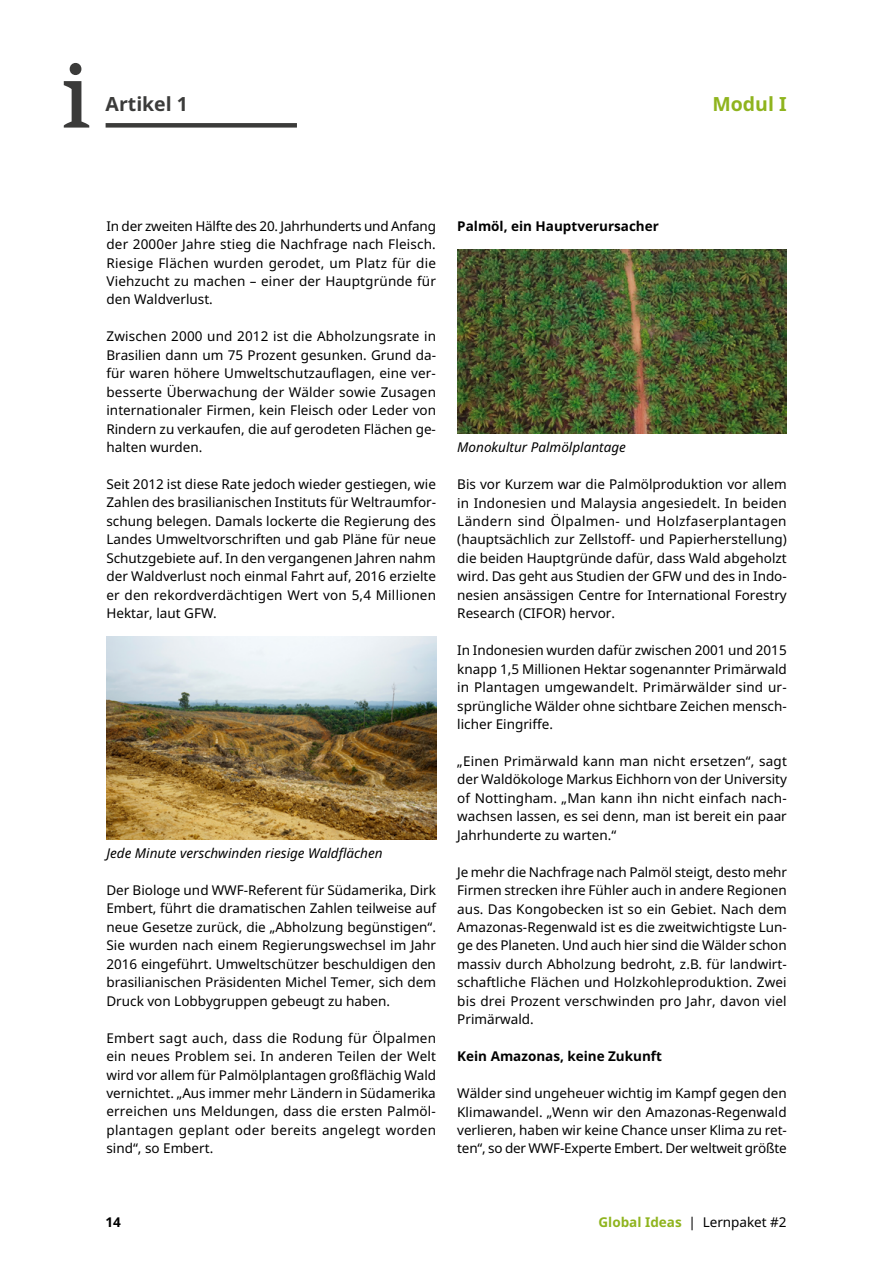
<style>
.page{position:relative;width:893px;height:1263px;background:#fff}
.page>*{position:absolute;margin:0;border:0;box-sizing:border-box;transform-origin:0 0}
.t1{font:700 19.5px "Noto Sans";color:#3b3b3a}
.t2{font:700 19.5px "Noto Sans";color:#8fb41e}
.t3{font:13.5px/18.5px "Noto Sans";color:#000;text-align:justify}
.t4{font:italic 13.5px "Noto Sans";color:#000}
.t5{font:700 13.5px "Noto Sans";color:#000}
.s1{font-weight:700;color:#8fb41e}
</style>
<div class="page">
<svg style="left:64px;top:63px;width:25px;height:65px"></svg>
<div style="left:106px;top:123px;width:191px;height:5px;background:#3b3b3a"></div>
<img style="left:106px;top:637px;width:330px;height:202px">
<img style="left:457px;top:249px;width:330px;height:185px">
<h1 class="t1" style="left:106px;top:90px;width:84px">Artikel 1</h1>
<h1 class="t2" style="left:712px;top:90px;width:76px">Modul I</h1>
<p class="t3" style="left:106px;top:216px;width:331px">In der zweiten Hälfte des 20. Jahrhunderts und Anfang der 2000er Jahre stieg die Nachfrage nach Fleisch.<br>Riesige Flächen wurden gerodet, um Platz für die Viehzucht zu machen – einer der Hauptgründe für den Waldverlust.</p>
<p class="t3" style="left:106px;top:327px;width:331px">Zwischen 2000 und 2012 ist die Abholzungsrate in Brasilien dann um 75 Prozent gesunken. Grund da&shy;für waren höhere Umweltschutzauflagen, eine ver&shy;besserte Überwachung der Wälder sowie Zusagen internationaler Firmen, kein Fleisch oder Leder von Rindern zu verkaufen, die auf gerodeten Flächen ge&shy;halten wurden.</p>
<p class="t3" style="left:106px;top:475px;width:331px">Seit 2012 ist diese Rate jedoch wieder gestiegen, wie Zahlen des brasilianischen Instituts für Weltraumfor&shy;schung belegen. Damals lockerte die Regierung des Landes Umweltvorschriften und gab Pläne für neue Schutzgebiete auf. In den vergangenen Jahren nahm der Waldverlust noch einmal Fahrt auf, 2016 erzielte er den rekordverdächtigen Wert von 5,4 Millionen Hektar, laut GFW.</p>
<p class="t4" style="left:106px;top:844px;width:278px">Jede Minute verschwinden riesige Waldflächen</p>
<p class="t3" style="left:106px;top:880px;width:331px">Der Biologe und WWF-Referent für Südamerika, Dirk Embert, führt die dramatischen Zahlen teilweise auf neue Gesetze zurück, die „Abholzung begünstigen“.<br>Sie wurden nach einem Regierungswechsel im Jahr 2016 eingeführt. Umweltschützer beschuldigen den brasilianischen Präsidenten Michel Temer, sich dem Druck von Lobbygruppen gebeugt zu haben.</p>
<p class="t3" style="left:106px;top:1028px;width:331px">Embert sagt auch, dass die Rodung für Ölpalmen ein neues Problem sei. In anderen Teilen der Welt wird vor allem für Palmölplantagen großflächig Wald vernichtet. „Aus immer mehr Ländern in Südamerika erreichen uns Meldungen, dass die ersten Palmöl&shy;plantagen geplant oder bereits angelegt worden sind“, so Embert.</p>
<p class="t5" style="left:457px;top:216px;width:203px">Palmöl, ein Hauptverursacher</p>
<p class="t4" style="left:457px;top:438px;width:170px">Monokultur Palmölplantage</p>
<p class="t3" style="left:457px;top:475px;width:331px">Bis vor Kurzem war die Palmölproduktion vor allem in Indonesien und Malaysia angesiedelt. In beiden Ländern sind Ölpalmen- und Holzfaserplantagen (hauptsächlich zur Zellstoff- und Papierherstellung) die beiden Hauptgründe dafür, dass Wald abgeholzt wird. Das geht aus Studien der GFW und des in Indo&shy;nesien ansässigen Centre for International Forestry Research (CIFOR) hervor.</p>
<p class="t3" style="left:457px;top:641px;width:331px">In Indonesien wurden dafür zwischen 2001 und 2015 knapp 1,5 Millionen Hektar sogenannter Primärwald in Plantagen umgewandelt. Primärwälder sind ur&shy;sprüngliche Wälder ohne sichtbare Zeichen mensch&shy;licher Eingriffe.</p>
<p class="t3" style="left:457px;top:751px;width:331px">„Einen Primärwald kann man nicht ersetzen“, sagt der Waldökologe Markus Eichhorn von der University of Nottingham. „Man kann ihn nicht einfach nach&shy;wachsen lassen, es sei denn, man ist bereit ein paar Jahrhunderte zu warten.“</p>
<p class="t3" style="left:457px;top:862px;width:331px">Je mehr die Nachfrage nach Palmöl steigt, desto mehr Firmen strecken ihre Fühler auch in andere Regionen aus. Das Kongobecken ist so ein Gebiet. Nach dem Amazonas-Regenwald ist es die zweitwichtigste Lun&shy;ge des Planeten. Und auch hier sind die Wälder schon massiv durch Abholzung bedroht, z.B. für landwirt&shy;schaftliche Flächen und Holzkohleproduktion. Zwei bis drei Prozent verschwinden pro Jahr, davon viel Primärwald.</p>
<p class="t5" style="left:457px;top:1047px;width:206px">Kein Amazonas, keine Zukunft</p>
<p class="t3" style="left:457px;top:1084px;width:331px">Wälder sind ungeheuer wichtig im Kampf gegen den Klimawandel. „Wenn wir den Amazonas-Regenwald verlieren, haben wir keine Chance unser Klima zu ret&shy;ten“, so der WWF-Experte Embert. Der weltweit größte</p>
<p class="t5" style="left:106px;top:1212px;width:17px">14</p>
<p class="t3" style="left:598px;top:1212px;width:190px"><span class="s1">Global Ideas</span> | Lernpaket #2</p>
</div>
